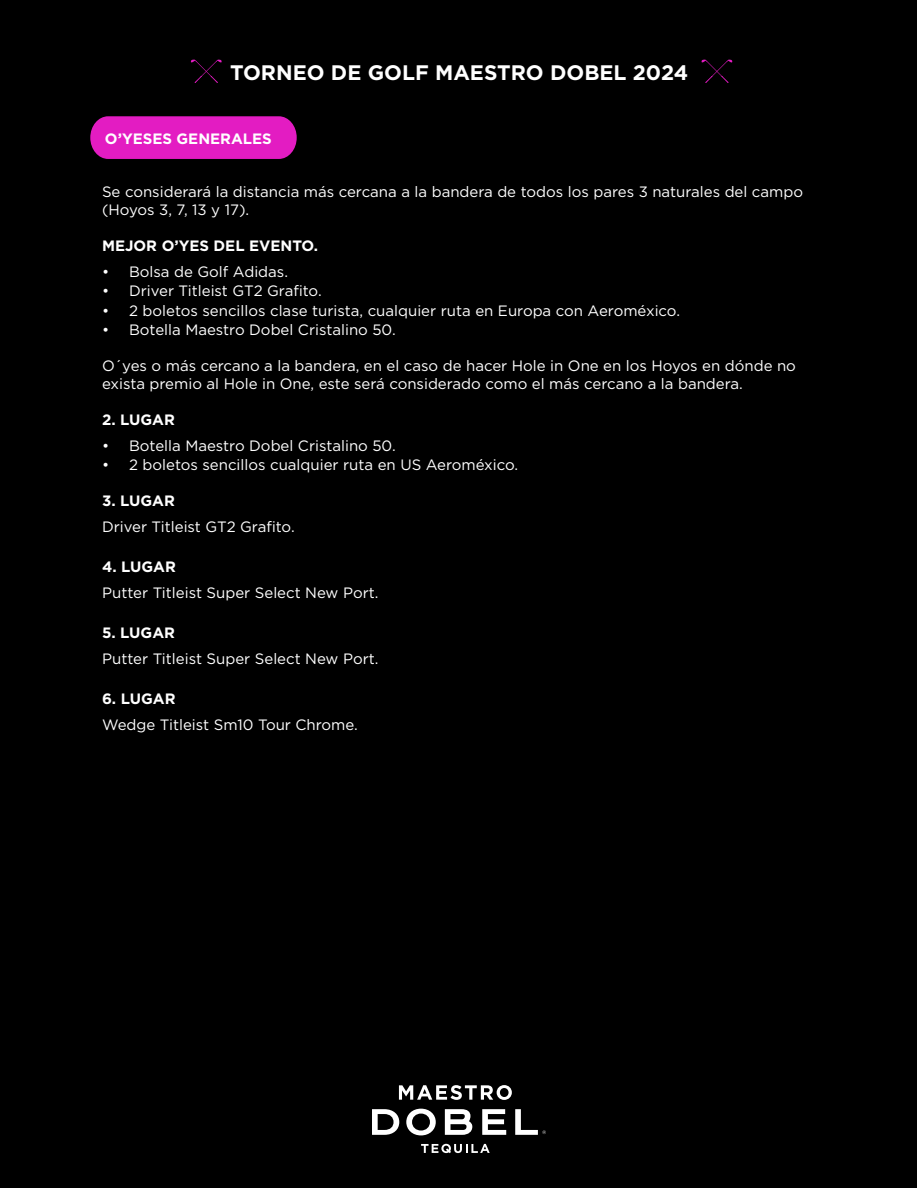
<style>
.page{position:relative;width:918px;height:1188px;background:#fff}
.page>*{position:absolute;margin:0;border:0;box-sizing:border-box;transform-origin:0 0}
.t1{font:700 21px "Gotham";color:#fff}
.t2{font:15px/18px "Gotham";color:#fff}
.t3{font:700 15px "Gotham";color:#fff}
</style>
<div class="page">
<div style="left:0;top:0;width:917px;height:1188px;background:#000"></div>
<svg style="left:482px;top:1109px;width:24px;height:26px"></svg>
<svg style="left:445px;top:1109px;width:27px;height:26px"></svg>
<svg style="left:406px;top:1109px;width:30px;height:26px"></svg>
<svg style="left:372px;top:1109px;width:27px;height:26px"></svg>
<svg style="left:515px;top:1109px;width:31px;height:26px"></svg>
<svg style="left:421px;top:1144px;width:69px;height:9px"></svg>
<svg style="left:399px;top:1085px;width:113px;height:15px"></svg>
<svg style="left:191px;top:59px;width:31px;height:24px"></svg>
<svg style="left:702px;top:59px;width:30px;height:24px"></svg>
<svg style="left:90px;top:116px;width:207px;height:43px;background:#d81ab8"></svg>
<h1 class="t1" style="left:230px;top:58px;width:460px">TORNEO DE GOLF MAESTRO DOBEL 2024</h1>
<p class="t3" style="left:105px;top:128px;width:168px">O’YESES GENERALES</p>
<p class="t2" style="left:102px;top:182px;width:703px">Se considerará la distancia más cercana a la bandera de todos los pares 3 naturales del campo (Hoyos 3, 7, 13 y 17).</p>
<p class="t3" style="left:102px;top:236px;width:218px">MEJOR O’YES DEL EVENTO.</p>
<p class="t2" style="left:102px;top:262px;width:188px">• Bolsa de Golf Adidas.</p>
<p class="t2" style="left:102px;top:282px;width:221px">• Driver Titleist GT2 Grafito.</p>
<p class="t2" style="left:102px;top:301px;width:580px">• 2 boletos sencillos clase turista, cualquier ruta en Europa con Aeroméxico.</p>
<p class="t2" style="left:102px;top:321px;width:295px">• Botella Maestro Dobel Cristalino 50.</p>
<p class="t2" style="left:102px;top:357px;width:695px">O´yes o más cercano a la bandera, en el caso de hacer Hole in One en los Hoyos en dónde no exista premio al Hole in One, este será considerado como el más cercano a la bandera.</p>
<p class="t3" style="left:102px;top:410px;width:74px">2. LUGAR</p>
<p class="t2" style="left:102px;top:436px;width:295px">• Botella Maestro Dobel Cristalino 50.</p>
<p class="t2" style="left:102px;top:456px;width:418px">• 2 boletos sencillos cualquier ruta en US Aeroméxico.</p>
<p class="t3" style="left:102px;top:491px;width:74px">3. LUGAR</p>
<p class="t2" style="left:102px;top:517px;width:194px">Driver Titleist GT2 Grafito.</p>
<p class="t3" style="left:102px;top:557px;width:75px">4. LUGAR</p>
<p class="t2" style="left:102px;top:583px;width:278px">Putter Titleist Super Select New Port.</p>
<p class="t3" style="left:102px;top:623px;width:75px">5. LUGAR</p>
<p class="t2" style="left:102px;top:649px;width:278px">Putter Titleist Super Select New Port.</p>
<p class="t3" style="left:102px;top:689px;width:75px">6. LUGAR</p>
<p class="t2" style="left:102px;top:715px;width:257px">Wedge Titleist Sm10 Tour Chrome.</p>
</div>
